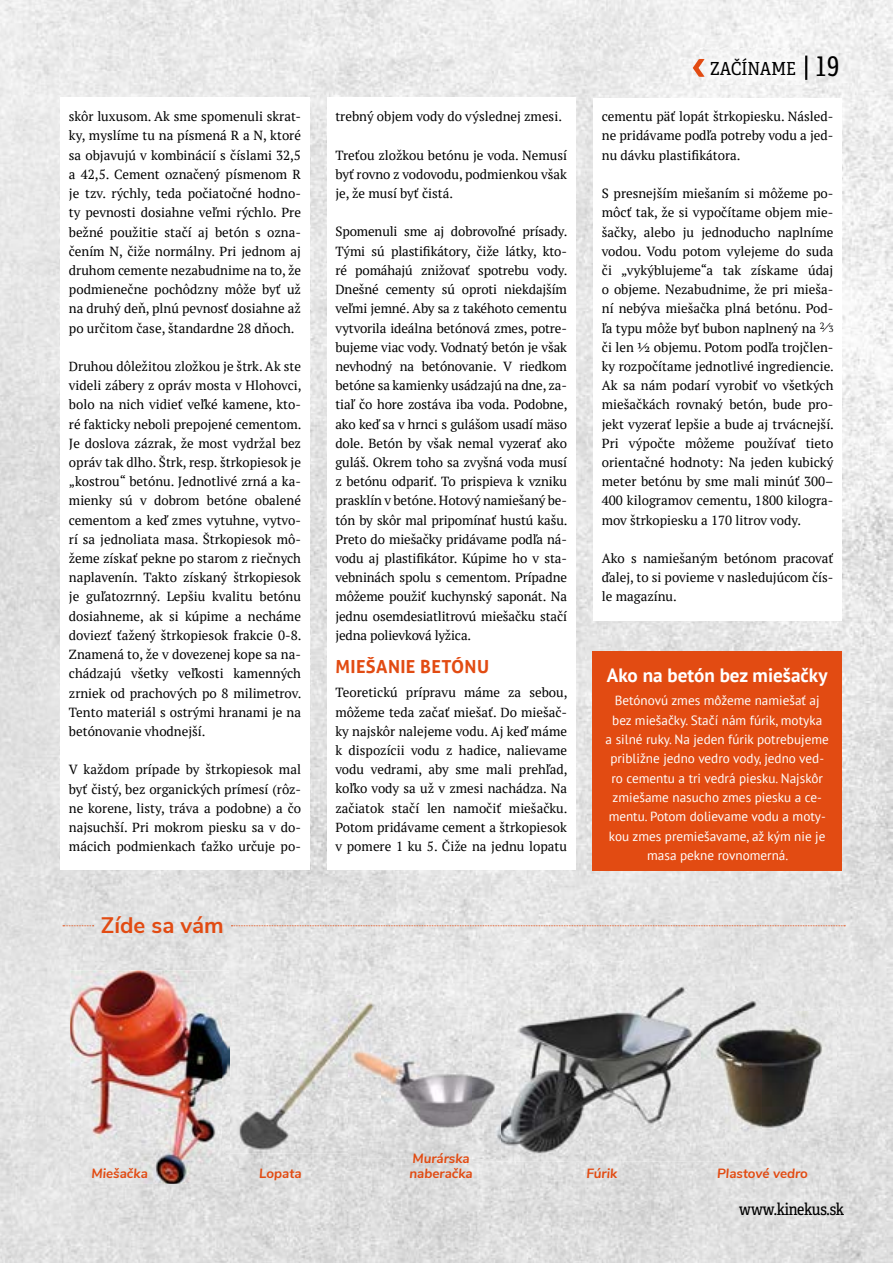
<style>
.page{position:relative;width:893px;height:1263px;background:#fff}
.page>*{position:absolute;margin:0;border:0;box-sizing:border-box;transform-origin:0 0}
.t1{font:700 22.35px "Nunito Sans";color:#e24b12}
.t2{font:700 19.35px "PT Sans";color:#fff}
.t3{font:700 18px "Aller";letter-spacing:.02em;color:#e24b12}
.t4{font:18px "Adelle Condensed";color:#000}
.t5{font:16.5px "Adelle Condensed";letter-spacing:-.02em;color:#000}
.t6{font:13.35px/19.4px "PT Sans";color:#fff;text-align:center}
.t7{font:italic 700 13.35px/15.3px "Nunito Sans";color:#e24b12}
.t8{font:13.2px/19.2px "PT Serif";color:#000;text-align:justify}
.s1{font-size:27px}
.s2{font-size:9px}
</style>
<div class="page">
<img style="left:0;top:0;width:893px;height:1263px">
<div style="left:60px;top:98px;width:249px;height:772px;background:#fff"></div>
<div style="left:327px;top:98px;width:248px;height:772px;background:#fff"></div>
<div style="left:593px;top:98px;width:249px;height:522px;background:#fff"></div>
<img style="left:70px;top:970px;width:159px;height:214px">
<img style="left:222px;top:995px;width:159px;height:158px">
<img style="left:349px;top:1006px;width:124px;height:152px">
<img style="left:349px;top:1006px;width:32px;height:147px">
<img style="left:761px;top:1011px;width:75px;height:135px">
<img style="left:473px;top:963px;width:288px;height:198px">
<div style="left:592px;top:651px;width:250px;height:219px;background:#e24b12"></div>
<svg style="left:231px;top:925px;width:614px;height:1px"></svg>
<svg style="left:63px;top:925px;width:31px;height:1px"></svg>
<img style="left:701px;top:49px;width:104px;height:35px">
<svg style="left:693px;top:59px;width:11px;height:18px"></svg>
<p class="t8" style="left:69px;top:107px;width:234px">skôr luxusom. Ak sme spomenuli skrat&shy;ky, myslíme tu na písmená R a N, ktoré sa objavujú v kombinácií s číslami 32,5 a 42,5. Cement označený písmenom R je tzv. rýchly, teda počiatočné hodno&shy;ty pevnosti dosiahne veľmi rýchlo. Pre bežné použitie stačí aj betón s ozna&shy;čením N, čiže normálny. Pri jednom aj druhom cemente nezabudnime na to, že podmienečne pochôdzny môže byť už na druhý deň, plnú pevnosť dosiahne až po určitom čase, štandardne 28 dňoch.</p>
<p class="t8" style="left:69px;top:356px;width:234px">Druhou dôležitou zložkou je štrk. Ak ste videli zábery z opráv mosta v Hlohovci, bolo na nich vidieť veľké kamene, kto&shy;ré fakticky neboli prepojené cementom.<br>Je doslova zázrak, že most vydržal bez opráv tak dlho. Štrk, resp. štrkopiesok je „kostrou“ betónu. Jednotlivé zrná a ka&shy;mienky sú v dobrom betóne obalené cementom a keď zmes vytuhne, vytvo&shy;rí sa jednoliata masa. Štrkopiesok mô&shy;žeme získať pekne po starom z riečnych naplavenín. Takto získaný štrkopiesok je guľatozrnný. Lepšiu kvalitu betónu dosiahneme, ak si kúpime a necháme doviezť ťažený štrkopiesok frakcie 0-8.<br>Znamená to, že v dovezenej kope sa na&shy;chádzajú všetky veľkosti kamenných zrniek od prachových po 8 milimetrov.<br>Tento materiál s ostrými hranami je na betónovanie vhodnejší.</p>
<p class="t8" style="left:69px;top:760px;width:234px">V každom prípade by štrkopiesok mal byť čistý, bez organických prímesí (rôz&shy;ne korene, listy, tráva a podobne) a čo najsuchší. Pri mokrom piesku sa v do&shy;mácich podmienkach ťažko určuje po-</p>
<h1 class="t1" style="left:101px;top:909px;width:124px">Zíde sa vám</h1>
<p class="t8" style="left:335px;top:107px;width:228px">trebný objem vody do výslednej zmesi.</p>
<p class="t8" style="left:335px;top:145px;width:233px">Treťou zložkou betónu je voda. Nemusí byť rovno z vodovodu, podmienkou však je, že musí byť čistá.</p>
<p class="t8" style="left:335px;top:222px;width:234px">Spomenuli sme aj dobrovoľné prísady.<br>Tými sú plastifikátory, čiže látky, kto&shy;ré pomáhajú znižovať spotrebu vody.<br>Dnešné cementy sú oproti niekdajším veľmi jemné. Aby sa z takéhoto cementu vytvorila ideálna betónová zmes, potre&shy;bujeme viac vody. Vodnatý betón je však nevhodný na betónovanie. V riedkom betóne sa kamienky usádzajú na dne, za&shy;tiaľ čo hore zostáva iba voda. Podobne, ako keď sa v hrnci s gulášom usadí mäso dole. Betón by však nemal vyzerať ako guláš. Okrem toho sa zvyšná voda musí z betónu odpariť. To prispieva k vzniku prasklín v betóne. Hotový namiešaný be&shy;tón by skôr mal pripomínať hustú kašu.<br>Preto do miešačky pridávame podľa ná&shy;vodu aj plastifikátor. Kúpime ho v sta&shy;vebninách spolu s cementom. Prípadne môžeme použiť kuchynský saponát. Na jednu osemdesiatlitrovú miešačku stačí jedna polievková lyžica.</p>
<h3 class="t3" style="left:335px;top:656px;width:155px">MIEŠANIE BETÓNU</h3>
<p class="t8" style="left:335px;top:683px;width:234px">Teoretickú prípravu máme za sebou, môžeme teda začať miešať. Do miešač&shy;ky najskôr nalejeme vodu. Aj keď máme k dispozícii vodu z hadice, nalievame vodu vedrami, aby sme mali prehľad, koľko vody sa už v zmesi nachádza. Na začiatok stačí len namočiť miešačku.<br>Potom pridávame cement a štrkopiesok v pomere 1 ku 5. Čiže na jednu lopatu</p>
<h3 class="t4" style="left:710px;top:55px;width:131px">ZAČÍNAME <span class="s1">| 19</span></h3>
<p class="t8" style="left:602px;top:107px;width:233px">cementu päť lopát štrkopiesku. Násled&shy;ne pridávame podľa potreby vodu a jed&shy;nu dávku plastifikátora.</p>
<p class="t8" style="left:602px;top:184px;width:234px">S presnejším miešaním si môžeme po&shy;môcť tak, že si vypočítame objem mie&shy;šačky, alebo ju jednoducho naplníme vodou. Vodu potom vylejeme do suda či „vykýblujeme“a tak získame údaj o objeme. Nezabudnime, že pri mieša&shy;ní nebýva miešačka plná betónu. Pod&shy;ľa typu môže byť bubon naplnený na <sup>2</sup>⁄<span class="s2">3 </span>či len ½ objemu. Potom podľa trojčlen&shy;ky rozpočítame jednotlivé ingrediencie.<br>Ak sa nám podarí vyrobiť vo všetkých miešačkách rovnaký betón, bude pro&shy;jekt vyzerať lepšie a bude aj trvácnejší.<br>Pri výpočte môžeme používať tieto orientačné hodnoty: Na jeden kubický meter betónu by sme mali minúť 300– 400 kilogramov cementu, 1800 kilogra&shy;mov štrkopiesku a 170 litrov vody.</p>
<p class="t8" style="left:602px;top:548px;width:233px">Ako s namiešaným betónom pracovať ďalej, to si povieme v nasledujúcom čís&shy;le magazínu.</p>
<h2 class="t2" style="left:607px;top:662px;width:222px">Ako na betón bez miešačky</h2>
<p class="t6" style="left:606px;top:691px;width:225px">Betónovú zmes môžeme namiešať aj bez miešačky. Stačí nám fúrik, motyka<br>a silné ruky. Na jeden fúrik potrebujeme približne jedno vedro vody, jedno ved&shy;ro cementu a tri vedrá piesku. Najskôr zmiešame nasucho zmes piesku a ce&shy;mentu. Potom dolievame vodu a moty&shy;kou zmes premiešavame, až kým nie je masa pekne rovnomerná.</p>
<p class="t7" style="left:91px;top:1165px;width:58px">Miešačka</p>
<p class="t7" style="left:259px;top:1165px;width:44px">Lopata</p>
<p class="t7" style="left:409px;top:1149px;width:65px">Murárska naberačka</p>
<p class="t7" style="left:586px;top:1165px;width:32px">Fúrik</p>
<p class="t7" style="left:717px;top:1165px;width:92px">Plastové vedro</p>
<p class="t5" style="left:739px;top:1197px;width:106px">www.kinekus.sk</p>
</div>
